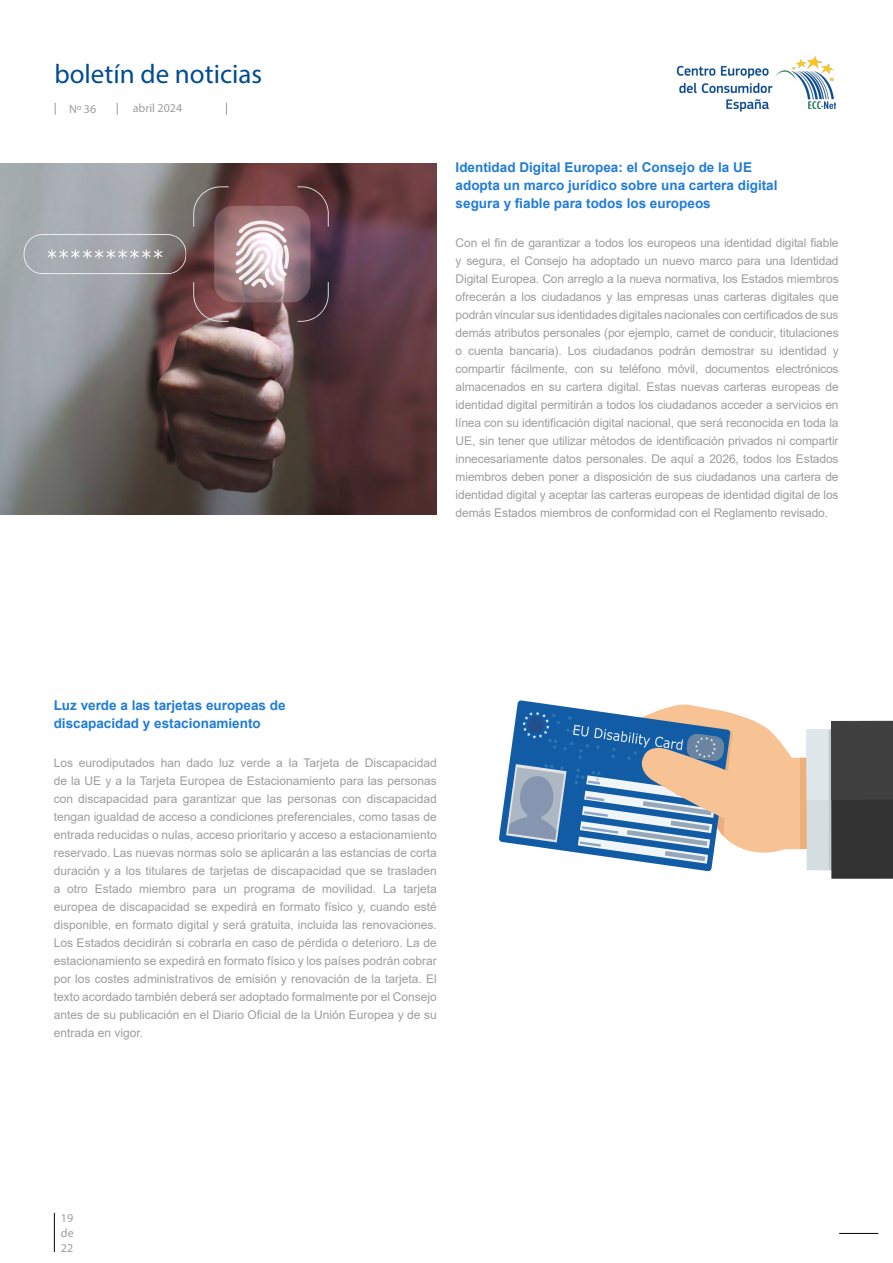
<style>
.page{position:relative;width:893px;height:1263px;background:#fff}
.page>*{position:absolute;margin:0;border:0;box-sizing:border-box;transform-origin:0 0}
.t1{font:27px "Myriad Pro";color:#004c91}
.t2{font:700 13.5px/18px "Arial";color:#207cd9}
.t3{font:12px/18px "Arial";letter-spacing:-.005em;color:#9d9d9d;text-align:justify}
.t4{font:12px/15px "Myriad Pro";color:#9d9d9d;text-align:justify}
</style>
<div class="page">
<svg style="left:55px;top:103px;width:1px;height:12px"></svg>
<svg style="left:117px;top:103px;width:1px;height:12px"></svg>
<svg style="left:226px;top:103px;width:1px;height:12px"></svg>
<hr style="left:839px;top:1233px;width:39px;height:1px;background:#000">
<img style="left:676px;top:56px;width:159px;height:56px">
<hr style="left:54px;top:1213px;width:1px;height:39px;background:#000">
<svg style="left:499px;top:700px;width:394px;height:171px"></svg>
<div style="left:800px;top:757px;width:45px;height:92px;background:#edb07a"></div>
<div style="left:806px;top:729px;width:60px;height:141px;background:#d4dee0"></div>
<div style="left:806px;top:729px;width:60px;height:71px;background:#dee8eb"></div>
<div style="left:829px;top:729px;width:14px;height:141px;background:#bdccd1"></div>
<div style="left:831px;top:721px;width:62px;height:158px;background:#333"></div>
<div style="left:831px;top:721px;width:62px;height:79px;background:#404040"></div>
<img style="left:0;top:163px;width:437px;height:351px">
<h1 class="t1" style="left:54px;top:57px;width:209px">boletín de noticias</h1>
<p class="t4" style="left:69px;top:101px;width:29px">Nº 36</p>
<p class="t4" style="left:133px;top:101px;width:51px">abril 2024</p>
<p class="t2" style="left:456px;top:158px;width:323px">Identidad Digital Europea: el Consejo de la UE adopta un marco jurídico sobre una cartera digital segura y fiable para todos los europeos</p>
<p class="t3" style="left:456px;top:233px;width:385px">Con el fin de garantizar a todos los europeos una identidad digital fiable y segura, el Consejo ha adoptado un nuevo marco para una Identidad Digital Europea. Con arreglo a la nueva normativa, los Estados miembros ofrecerán a los ciudadanos y las empresas unas carteras digitales que podrán vincular sus identidades digitales nacionales con certificados de sus demás atributos personales (por ejemplo, carnet de conducir, titulaciones o cuenta bancaria). Los ciudadanos podrán demostrar su identidad y compartir fácilmente, con su teléfono móvil, documentos electrónicos almacenados en su cartera digital. Estas nuevas carteras europeas de identidad digital permitirán a todos los ciudadanos acceder a servicios en línea con su identificación digital nacional, que será reconocida en toda la UE, sin tener que utilizar métodos de identificación privados ni compartir innecesariamente datos personales. De aquí a 2026, todos los Estados miembros deben poner a disposición de sus ciudadanos una cartera de identidad digital y aceptar las carteras europeas de identidad digital de los demás Estados miembros de conformidad con el Reglamento revisado.</p>
<p class="t2" style="left:54px;top:697px;width:233px">Luz verde a las tarjetas europeas de discapacidad y estacionamiento</p>
<p class="t3" style="left:54px;top:754px;width:385px">Los eurodiputados han dado luz verde a la Tarjeta de Discapacidad de la UE y a la Tarjeta Europea de Estacionamiento para las personas con discapacidad para garantizar que las personas con discapacidad tengan igualdad de acceso a condiciones preferenciales, como tasas de entrada reducidas o nulas, acceso prioritario y acceso a estacionamiento reservado. Las nuevas normas solo se aplicarán a las estancias de corta duración y a los titulares de tarjetas de discapacidad que se trasladen a otro Estado miembro para un programa de movilidad. La tarjeta europea de discapacidad se expedirá en formato físico y, cuando esté disponible, en formato digital y será gratuita, incluida las renovaciones.<br>Los Estados decidirán si cobrarla en caso de pérdida o deterioro. La de estacionamiento se expedirá en formato físico y los países podrán cobrar por los costes administrativos de emisión y renovación de la tarjeta. El texto acordado también deberá ser adoptado formalmente por el Consejo antes de su publicación en el Diario Oficial de la Unión Europea y de su entrada en vigor.</p>
<p class="t4" style="left:61px;top:1210px;width:14px">19 de 22</p>
</div>
